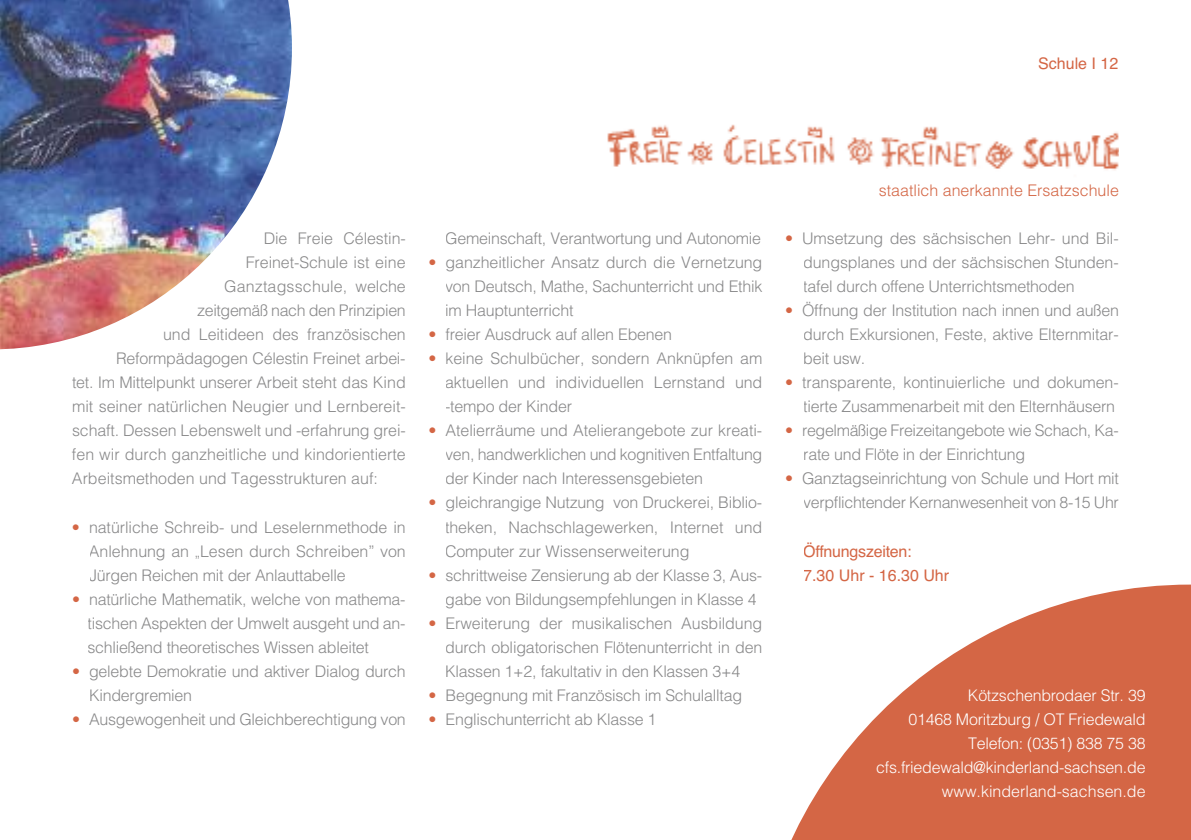
<style>
.page{position:relative;width:1191px;height:840px;background:#fff}
.page>*{position:absolute;margin:0;border:0;box-sizing:border-box;transform-origin:0 0}
.t1{font:300 16px/24px "Helvetica";letter-spacing:-.015em;color:#888889;text-align:justify}
.t2{font:300 16px/24px "Helvetica";letter-spacing:-.015em;color:#fff;text-align:right}
.t3{font:16px/24px "Helvetica";letter-spacing:-.005em;color:#d46645}
.t4{font:300 16px "Helvetica";color:#d46645}
.t5{font:300 16px "Helvetica";letter-spacing:.01em;color:#888889}
.s1{color:#d46645}
.s2{font-size:14px}
</style>
<div class="page">
<svg style="left:792px;top:584px;width:399px;height:255px;fill:#d46645"></svg>
<img style="left:0;top:0;width:292px;height:349px">
<img style="left:607px;top:124px;width:512px;height:47px">
<div style="left:780px;top:498px;width:23px;height:95px;background:#fff"></div>
<p class="t3" style="left:1038px;top:51px;width:82px">Schule I 12</p>
<p class="t1" style="left:264px;top:225px;width:144px">Die Freie Célestin-</p>
<p class="t1" style="left:246px;top:249px;width:162px">Freinet-Schule ist eine</p>
<p class="t5" style="left:224px;top:273px;width:183px">Ganztagsschule, welche</p>
<p class="t1" style="left:197px;top:297px;width:210px">zeitgemäß nach den Prinzipien</p>
<p class="t1" style="left:163px;top:321px;width:244px">und Leitideen des französischen</p>
<p class="t1" style="left:116px;top:345px;width:291px">Reformpädagogen Célestin Freinet arbei-</p>
<p class="t1" style="left:72px;top:369px;width:335px">tet. Im Mittelpunkt unserer Arbeit steht das Kind</p>
<p class="t1" style="left:72px;top:393px;width:335px">mit seiner natürlichen Neugier und Lernbereit-</p>
<p class="t1" style="left:72px;top:417px;width:335px">schaft. Dessen Lebenswelt und -erfahrung grei-</p>
<p class="t1" style="left:72px;top:441px;width:335px">fen wir durch ganzheitliche und kindorientierte</p>
<p class="t1" style="left:72px;top:465px;width:307px">Arbeitsmethoden und Tagesstrukturen auf:</p>
<p class="t1" style="left:89px;top:513px;width:318px;text-indent:-17px"><span class="s1">•</span> natürliche Schreib- und Leselernmethode in Anlehnung an <span class="s2">„</span>Lesen durch Schreiben” von Jürgen Reichen mit der Anlauttabelle</p>
<p class="t1" style="left:87px;top:585px;width:319px;text-indent:-15px"><span class="s1">•</span> natürliche Mathematik, welche von mathema&shy;tischen Aspekten der Umwelt ausgeht und an&shy;schließend theoretisches Wissen ableitet</p>
<p class="t1" style="left:89px;top:657px;width:318px;text-indent:-17px"><span class="s1">•</span> gelebte Demokratie und aktiver Dialog durch<br>Kindergremien</p>
<p class="t1" style="left:72px;top:705px;width:335px"><span class="s1">•</span> Ausgewogenheit und Gleichberechtigung von</p>
<p class="t1" style="left:445px;top:225px;width:317px">Gemeinschaft, Verantwortung und Autonomie</p>
<p class="t1" style="left:445px;top:249px;width:319px;text-indent:-17px"><span class="s1">•</span> ganzheitlicher Ansatz durch die Vernetzung von Deutsch, Mathe, Sachunterricht und Ethik im Hauptunterricht</p>
<p class="t1" style="left:428px;top:321px;width:245px"><span class="s1">•</span> freier Ausdruck auf allen Ebenen</p>
<p class="t1" style="left:445px;top:345px;width:319px;text-indent:-17px"><span class="s1">•</span> keine Schulbücher, sondern Anknüpfen am aktuellen und individuellen Lernstand und -tempo der Kinder</p>
<p class="t1" style="left:445px;top:417px;width:319px;text-indent:-17px"><span class="s1">•</span> Atelierräume und Atelierangebote zur kreati&shy;ven, handwerklichen und kognitiven Entfaltung der Kinder nach Interessensgebieten</p>
<p class="t1" style="left:445px;top:489px;width:319px;text-indent:-17px"><span class="s1">•</span> gleichrangige Nutzung von Druckerei, Biblio&shy;theken, Nachschlagewerken, Internet und Computer zur Wissenserweiterung</p>
<p class="t1" style="left:445px;top:561px;width:318px;text-indent:-17px"><span class="s1">•</span> schrittweise Zensierung ab der Klasse 3, Aus&shy;gabe von Bildungsempfehlungen in Klasse 4</p>
<p class="t1" style="left:445px;top:609px;width:319px;text-indent:-17px"><span class="s1">•</span> Erweiterung der musikalischen Ausbildung durch obligatorischen Flötenunterricht in den Klassen 1+2, fakultativ in den Klassen 3+4</p>
<p class="t1" style="left:428px;top:681px;width:315px"><span class="s1">•</span> Begegnung mit Französisch im Schulalltag</p>
<p class="t1" style="left:428px;top:705px;width:229px"><span class="s1">•</span> Englischunterricht ab Klasse 1</p>
<p class="t4" style="left:878px;top:177px;width:242px">staatlich anerkannte Ersatzschule</p>
<p class="t1" style="left:803px;top:225px;width:317px;text-indent:-18px"><span class="s1">•</span> Umsetzung des sächsischen Lehr- und Bil&shy;dungsplanes und der sächsischen Stunden&shy;tafel durch offene Unterrichtsmethoden</p>
<p class="t1" style="left:803px;top:297px;width:317px;text-indent:-18px"><span class="s1">•</span> Öffnung der Institution nach innen und außen durch Exkursionen, Feste, aktive Elternmitar&shy;beit usw.</p>
<p class="t1" style="left:785px;top:369px;width:335px;text-align:right"><span class="s1">•</span> transparente, kontinuierliche und dokumen&shy;tierte Zusammenarbeit mit den Elternhäusern</p>
<p class="t1" style="left:803px;top:417px;width:317px;text-indent:-18px"><span class="s1">•</span> regelmäßige Freizeitangebote wie Schach, Ka&shy;rate und Flöte in der Einrichtung</p>
<p class="t1" style="left:785px;top:465px;width:335px;text-align:right"><span class="s1">•</span> Ganztagseinrichtung von Schule und Hort mit verpflichtender Kernanwesenheit von 8-15 Uhr</p>
<p class="t3" style="left:803px;top:538px;width:147px">Öffnungszeiten:<br>7.30 Uhr - 16.30 Uhr</p>
<p class="t2" style="left:876px;top:681px;width:271px">Kötzschenbrodaer Str. 39<br>01468 Moritzburg / OT Friedewald<br>Telefon: (0351) 838 75 38 cfs.friedewald@kinderland-sachsen.de www.kinderland-sachsen.de</p>
</div>
